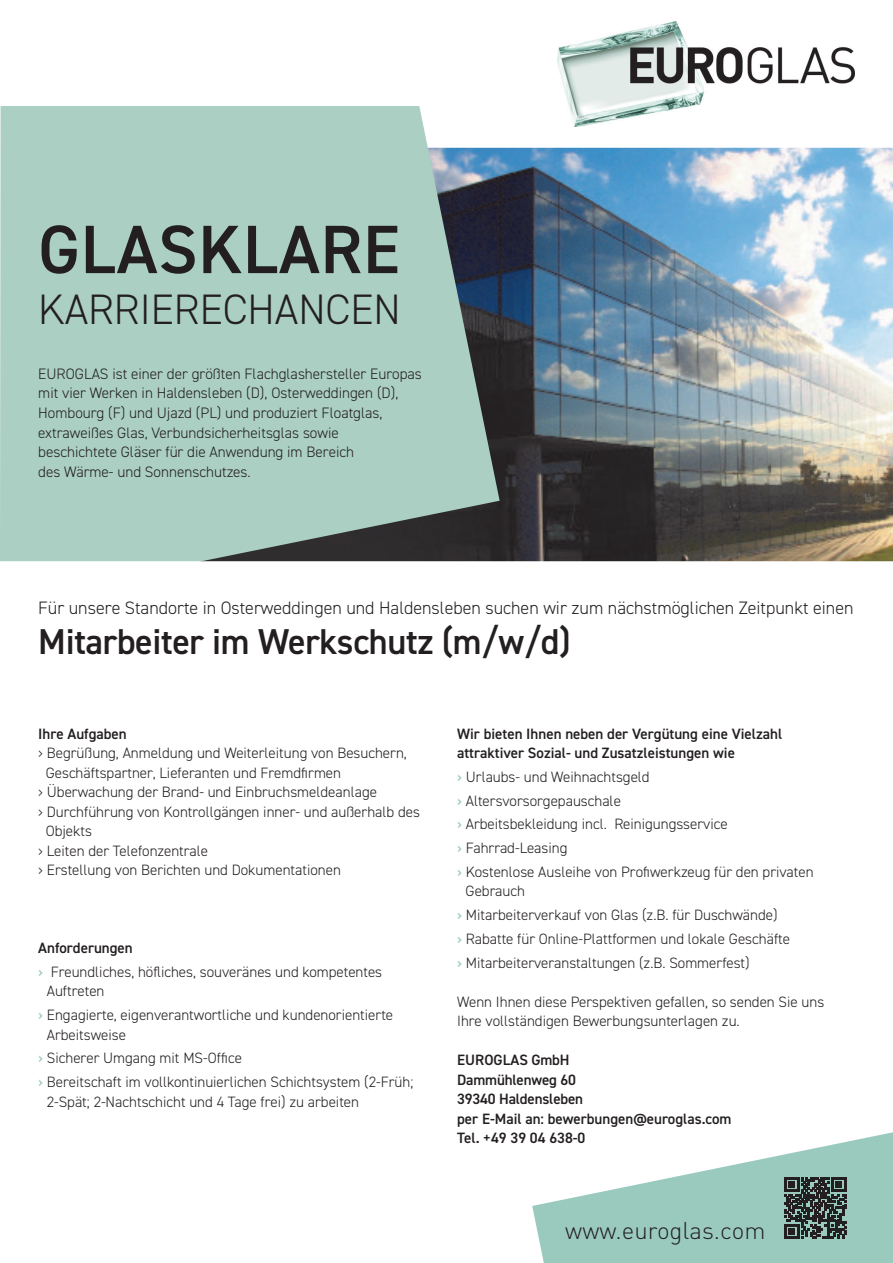
<style>
.page{position:relative;width:893px;height:1263px;background:#fff}
.page>*{position:absolute;margin:0;border:0;box-sizing:border-box;transform-origin:0 0}
.t1{font:600 68.55px "DIN2014";letter-spacing:.01em;color:#231f20}
.t2{font:300 42.6px "DIN2014";color:#231f20}
.Titel_24pt_Stellenanzeige{font:600 36px "DIN2014";letter-spacing:-.01em;color:#231f20}
.t3{font:300 24px "DIN Pro";color:#231f20}
.Dachzeile_Stellenanzeige{font:300 18px "DIN2014";color:#231f20}
.t4{font:300 15.15px/19.6px "DIN2014";color:#231f20}
.EUROGLAS_Laufschrift{font:300 15px/19.5px "DIN2014";color:#231f20}
.EUROGLAS_Laufschrift_fett{font:600 15px/19.5px "DIN2014";color:#231f20}
.s1{font-family:"DIN Pro";font-weight:500;color:#9acabe}
</style>
<div class="page">
<svg style="left:532px;top:1132px;width:361px;height:131px;fill:#9acabe"></svg>
<img style="left:500px;top:148px;width:393px;height:413px">
<svg style="left:0;top:106px;width:500px;height:455px;fill:#abcfc3"></svg>
<img style="left:558px;top:21px;width:297px;height:106px">
<svg style="left:784px;top:1177px;width:62px;height:62px"></svg>
<p class="t1" style="left:38px;top:204px;width:363px">GLASKLARE</p>
<p class="t2" style="left:38px;top:284px;width:364px">KARRIERECHANCEN</p>
<p class="t4" style="left:38px;top:364px;width:385px">EUROGLAS ist einer der größten Flachglashersteller Europas mit vier Werken in Haldensleben (D), Osterweddingen (D), Hombourg (F) und Ujazd (PL) und produziert Floatglas, extraweißes Glas, Verbundsicherheitsglas sowie</p>
<p class="t4" style="left:38px;top:442px;width:317px">beschichtete Gläser für die Anwendung im Bereich</p>
<p class="t4" style="left:38px;top:462px;width:214px">des Wärme- und Sonnenschutzes.</p>
<p class="Dachzeile_Stellenanzeige" style="left:38px;top:596px;width:817px">Für unsere Standorte in Osterweddingen und Haldensleben suchen wir zum nächstmöglichen Zeitpunkt einen</p>
<p class="Titel_24pt_Stellenanzeige" style="left:38px;top:618px;width:534px">Mitarbeiter im Werkschutz (m/w/d)</p>
<p class="EUROGLAS_Laufschrift_fett" style="left:38px;top:723px;width:90px">Ihre Aufgaben</p>
<p class="EUROGLAS_Laufschrift" style="left:38px;top:743px;width:370px">› Begrüßung, Anmeldung und Weiterleitung von Besuchern,</p>
<p class="EUROGLAS_Laufschrift" style="left:46px;top:763px;width:297px">Geschäftspartner, Lieferanten und Fremdfirmen</p>
<p class="EUROGLAS_Laufschrift" style="left:38px;top:782px;width:340px">› Überwachung der Brand- und Einbruchsmeldeanlage</p>
<p class="EUROGLAS_Laufschrift" style="left:38px;top:802px;width:383px">› Durchführung von Kontrollgängen inner- und außerhalb des</p>
<p class="EUROGLAS_Laufschrift" style="left:46px;top:821px;width:48px">Objekts</p>
<p class="EUROGLAS_Laufschrift" style="left:38px;top:841px;width:171px">› Leiten der Telefonzentrale</p>
<p class="EUROGLAS_Laufschrift" style="left:38px;top:860px;width:304px">› Erstellung von Berichten und Dokumentationen</p>
<p class="EUROGLAS_Laufschrift_fett" style="left:38px;top:938px;width:96px">Anforderungen</p>
<p class="EUROGLAS_Laufschrift" style="left:47px;top:962px;width:337px;text-indent:-9px"><span class="s1">›</span> Freundliches, höfliches, souveränes und kompetentes<br>Auftreten</p>
<p class="EUROGLAS_Laufschrift" style="left:47px;top:1005px;width:348px;text-indent:-9px"><span class="s1">›</span> Engagierte, eigenverantwortliche und kundenorientierte<br>Arbeitsweise</p>
<p class="EUROGLAS_Laufschrift" style="left:38px;top:1048px;width:205px"><span class="s1">›</span> Sicherer Umgang mit MS-Office</p>
<p class="EUROGLAS_Laufschrift" style="left:47px;top:1072px;width:368px;text-indent:-9px"><span class="s1">›</span> Bereitschaft im vollkontinuierlichen Schichtsystem (2-Früh;<br>2-Spät; 2-Nachtschicht und 4 Tage frei) zu arbeiten</p>
<p class="EUROGLAS_Laufschrift_fett" style="left:457px;top:723px;width:327px">Wir bieten Ihnen neben der Vergütung eine Vielzahl attraktiver Sozial- und Zusatzleistungen wie</p>
<p class="EUROGLAS_Laufschrift" style="left:457px;top:767px;width:194px"><span class="s1">›</span> Urlaubs- und Weihnachtsgeld</p>
<p class="EUROGLAS_Laufschrift" style="left:457px;top:791px;width:165px"><span class="s1">›</span> Altersvorsorgepauschale</p>
<p class="EUROGLAS_Laufschrift" style="left:457px;top:814px;width:272px"><span class="s1">›</span> Arbeitsbekleidung incl. Reinigungsservice</p>
<p class="EUROGLAS_Laufschrift" style="left:457px;top:838px;width:112px"><span class="s1">›</span> Fahrrad-Leasing</p>
<p class="EUROGLAS_Laufschrift" style="left:466px;top:862px;width:349px;text-indent:-9px"><span class="s1">›</span> Kostenlose Ausleihe von Profiwerkzeug für den privaten<br>Gebrauch</p>
<p class="EUROGLAS_Laufschrift" style="left:457px;top:905px;width:322px"><span class="s1">›</span> Mitarbeiterverkauf von Glas (z.B. für Duschwände)</p>
<p class="EUROGLAS_Laufschrift" style="left:457px;top:929px;width:334px"><span class="s1">›</span> Rabatte für Online-Plattformen und lokale Geschäfte</p>
<p class="EUROGLAS_Laufschrift" style="left:457px;top:953px;width:294px"><span class="s1">›</span> Mitarbeiterveranstaltungen (z.B. Sommerfest)</p>
<p class="EUROGLAS_Laufschrift" style="left:457px;top:992px;width:369px">Wenn Ihnen diese Perspektiven gefallen, so senden Sie uns<br>Ihre vollständigen Bewerbungsunterlagen zu.</p>
<p class="EUROGLAS_Laufschrift_fett" style="left:457px;top:1050px;width:276px">EUROGLAS GmbH<br>Dammühlenweg 60<br>39340 Haldensleben<br>per E-Mail an: bewerbungen@euroglas.com<br>Tel. +49 39 04 638-0</p>
<p class="t3" style="left:565px;top:1211px;width:202px">www.euroglas.com</p>
</div>
